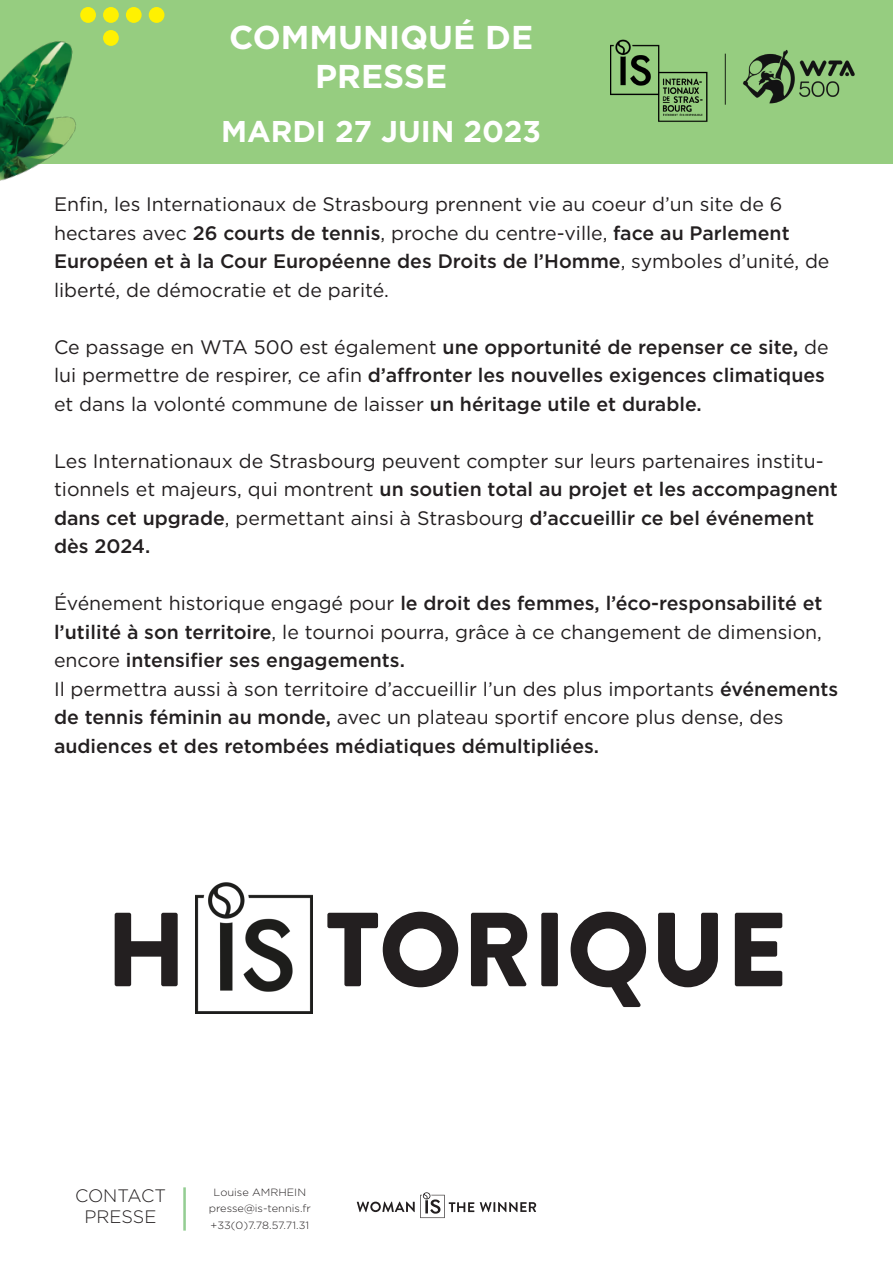
<style>
.page{position:relative;width:893px;height:1263px;background:#fff}
.page>*{position:absolute;margin:0;border:0;box-sizing:border-box;transform-origin:0 0}
.t1{font:900 105px "Brandon Grotesque";color:#231f20}
.t2{font:700 33px/39.6px "Gotham";color:#fff;text-align:center}
.t3{font:700 30px "Gotham";color:#fff}
.t4{font:19.5px/28.5px "Gotham";color:#231f20}
.t5{font:500 19.5px/28.5px "Gotham";color:#231f20}
.t6{font:300 18px "Gotham";color:#231f20}
.t7{font:300 10.5px "Gotham";color:#231f20;scale:1.05 1}
.s1{font-weight:500}
.s2{font-weight:400}
</style>
<div class="page">
<svg style="left:480px;top:1202px;width:56px;height:10px"></svg>
<svg style="left:357px;top:1192px;width:117px;height:26px"></svg>
<div style="left:0;top:0;width:893px;height:164px;background:#96cd80"></div>
<img style="left:610px;top:39px;width:245px;height:83px">
<img style="left:0;top:41px;width:76px;height:140px">
<svg style="left:57px;top:7px;width:108px;height:39px"></svg>
<hr style="left:183px;top:1187px;width:3px;height:43px;background:#93cd92">
<img style="left:195px;top:882px;width:117px;height:131px">
<p class="t2" style="left:229px;top:17px;width:306px">COMMUNIQUÉ DE<br>PRESSE</p>
<p class="t3" style="left:221px;top:112px;width:322px">MARDI 27 JUIN 2023</p>
<p class="t4" style="left:54px;top:190px;width:730px">Enfin, les Internationaux de Strasbourg prennent vie au coeur d’un site de 6</p>
<p class="t4" style="left:54px;top:218px;width:737px">hectares avec <span class="s1">26 courts de tennis</span>, proche du centre-ville, <span class="s1">face au Parlement</span></p>
<p class="t5" style="left:54px;top:247px;width:777px">Européen et à la Cour Européenne des Droits de l’Homme<span class="s2">, symboles d’unité, de</span></p>
<p class="t4" style="left:54px;top:275px;width:336px">liberté, de démocratie et de parité.</p>
<p class="t5" style="left:54px;top:332px;width:776px"><span class="s2">Ce passage en WTA 500 est également</span> une opportunité de repenser ce site, <span class="s2">de lui permettre de respirer, ce afin</span> d’affronter les nouvelles exigences climatiques <span class="s2">et dans la volonté commune de laisser</span> un héritage utile et durable.</p>
<p class="t4" style="left:54px;top:446px;width:785px">Les Internationaux de Strasbourg peuvent compter sur leurs partenaires institu&shy;tionnels et majeurs, qui montrent <span class="s1">un soutien total au projet et les accompagnent dans cet upgrade</span>, permettant ainsi à Strasbourg <span class="s1">d’accueillir ce bel événement dès 2024.</span></p>
<p class="t5" style="left:54px;top:589px;width:770px;text-align:justify"><span class="s2">Événement historique engagé pour</span> le droit des femmes, l’éco-responsabilité et l’utilité à son territoire<span class="s2">, le tournoi pourra, grâce à ce changement de dimension, encore</span> intensifier ses engagements.</p>
<p class="t4" style="left:54px;top:674px;width:786px">Il permettra aussi à son territoire d’accueillir l’un des plus importants <span class="s1">événements de tennis féminin au monde,</span> avec un plateau sportif encore plus dense, des</p>
<p class="t5" style="left:54px;top:731px;width:547px">audiences et des retombées médiatiques démultipliées.</p>
<p class="t1" style="left:106px;top:876px;width:83px">H</p>
<p class="t1" style="left:326px;top:876px;width:463px">TORIQUE</p>
<p class="t6" style="left:75px;top:1184px;width:92px">CONTACT</p>
<p class="t6" style="left:85px;top:1205px;width:74px">PRESSE</p>
<p class="t7" style="left:214px;top:1185px;width:90px">Louise AMRHEIN</p>
<p class="t7" style="left:209px;top:1202px;width:99px">presse@is-tennis.fr</p>
<p class="t7" style="left:211px;top:1218px;width:95px">+33(0)7.78.57.71.31</p>
</div>
